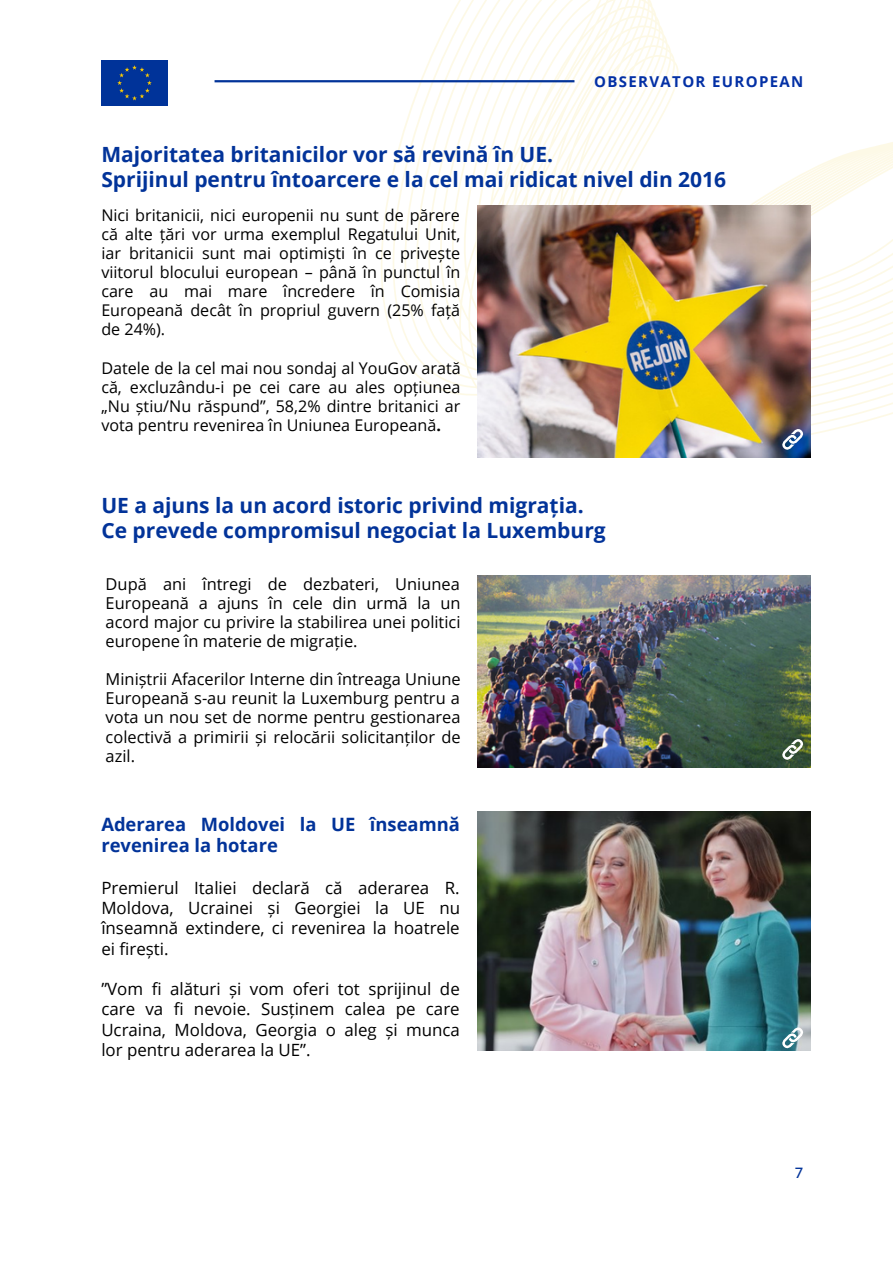
<style>
.page{position:relative;width:893px;height:1264px;background:#fff}
.page>*{position:absolute;margin:0;border:0;box-sizing:border-box;transform-origin:0 0}
.t1{font:700 21px "Open Sans";color:#023399}
.t2{font:700 18.45px/21.3px "Open Sans";color:#023399}
.t3{font:16.95px/20.2px "Open Sans";color:#000;text-align:justify}
.t4{font:16.35px/19px "Open Sans";color:#000;text-align:justify}
.t5{font:16.05px/19px "Open Sans";color:#000;text-align:justify}
.t6{font:700 15px "Open Sans";letter-spacing:.09em;color:#0330a5}
.t7{font:500 15px "HK Grotesk";color:#023399}
.s1{font-weight:700}
</style>
<div class="page">
<svg style="left:234px;top:0;width:658px;height:666px"></svg>
<hr style="left:214px;top:80px;width:360px;height:2px;background:#023399">
<div style="left:101px;top:60px;width:67px;height:45px;background:#039"></div>
<img style="left:477px;top:206px;width:333px;height:252px">
<img style="left:477px;top:575px;width:333px;height:192px">
<img style="left:477px;top:811px;width:333px;height:239px">
<svg style="left:780px;top:1025px;width:25px;height:25px"></svg>
<svg style="left:780px;top:427px;width:25px;height:24px"></svg>
<svg style="left:780px;top:737px;width:25px;height:24px"></svg>
<p class="t6" style="left:594px;top:71px;width:211px">OBSERVATOR EUROPEAN</p>
<p class="t1" style="left:101px;top:140px;width:453px">Majoritatea britanicilor vor să revină în UE.</p>
<p class="t1" style="left:101px;top:165px;width:626px">Sprijinul pentru întoarcere e la cel mai ridicat nivel din 2016</p>
<p class="t5" style="left:101px;top:205px;width:361px">Nici britanicii, nici europenii nu sunt de părere că alte țări vor urma exemplul Regatului Unit, iar britanicii sunt mai optimiști în ce privește viitorul blocului european – până în punctul în care au mai mare încredere în Comisia Europeană decât în propriul guvern (25% față de 24%).</p>
<p class="t5" style="left:101px;top:358px;width:361px">Datele de la cel mai nou sondaj al YouGov arată că, excluzându-i pe cei care au ales opțiunea „Nu știu/Nu răspund”, 58,2% dintre britanici ar vota pentru revenirea în Uniunea Europeană<span class="s1">.</span></p>
<p class="t1" style="left:101px;top:490px;width:484px">UE a ajuns la un acord istoric privind migrația.</p>
<p class="t1" style="left:101px;top:515px;width:506px">Ce prevede compromisul negociat la Luxemburg</p>
<p class="t4" style="left:106px;top:573px;width:356px">După ani întregi de dezbateri, Uniunea Europeană a ajuns în cele din urmă la un acord major cu privire la stabilirea unei politici europene în materie de migrație.</p>
<p class="t4" style="left:106px;top:669px;width:356px">Miniștrii Afacerilor Interne din întreaga Uniune Europeană s-au reunit la Luxemburg pentru a vota un nou set de norme pentru gestionarea colectivă a primirii și relocării solicitanților de azil.</p>
<p class="t2" style="left:101px;top:813px;width:360px">Aderarea Moldovei la UE înseamnă revenirea la hotare</p>
<p class="t3" style="left:101px;top:877px;width:360px">Premierul Italiei declară că aderarea R.<br>Moldova, Ucrainei și Georgiei la UE nu înseamnă extindere, ci revenirea la hoatrele ei firești.</p>
<p class="t3" style="left:101px;top:978px;width:360px">”Vom fi alături și vom oferi tot sprijinul de care va fi nevoie. Susținem calea pe care Ucraina, Moldova, Georgia o aleg și munca lor pentru aderarea la UE”.</p>
<p class="t7" style="left:794px;top:1164px;width:10px">7</p>
</div>
